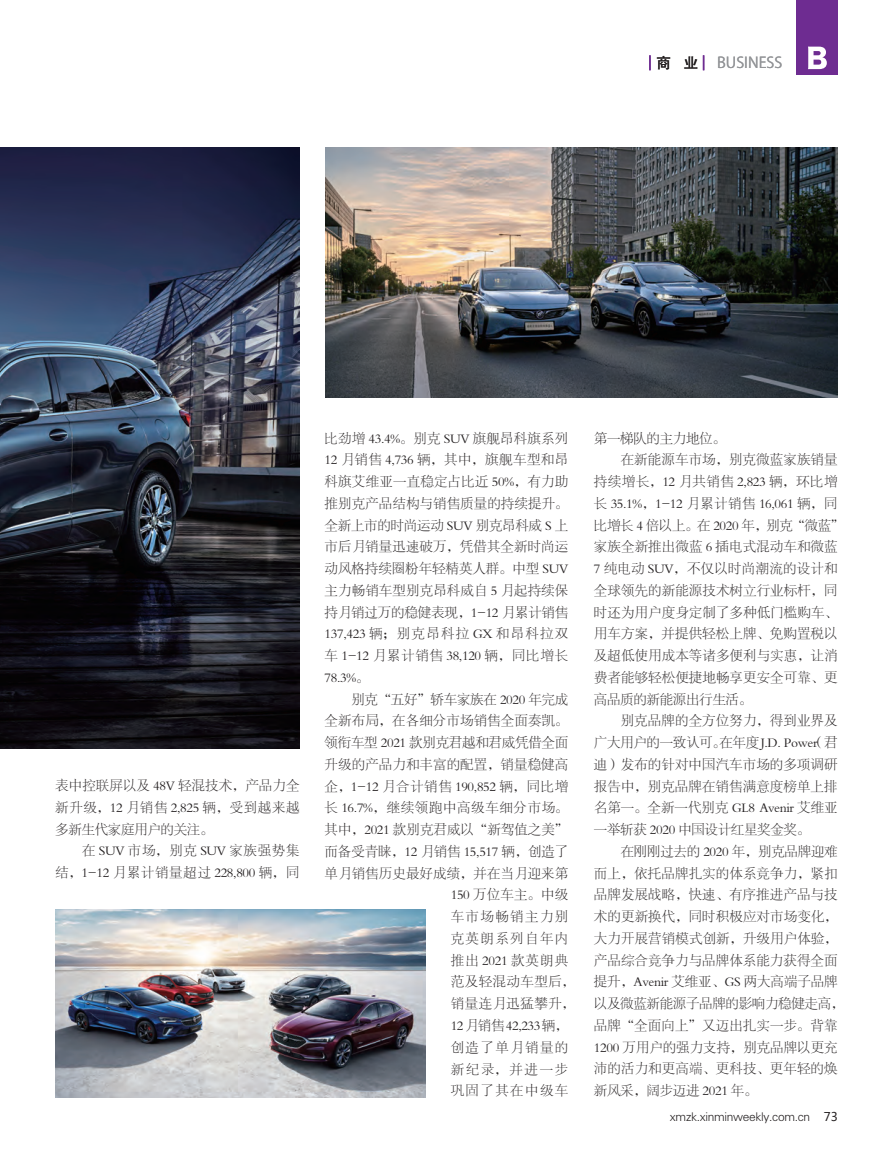
<style>
.page{position:relative;width:893px;height:1157px;background:#fff}
.page>*{position:absolute;margin:0;border:0;box-sizing:border-box;transform-origin:0 0}
.t1{font:15px "Koz Go Pro";color:#939598}
.t2{font:13.5px "FZSYJW GB1 0";letter-spacing:.005em;color:#231f20}
.t3{font:13.5px "FZSYJW GB1 0";letter-spacing:-.025em;color:#231f20}
.t4{font:13.5px "FZSYJW GB1 0";letter-spacing:-.02em;color:#231f20}
.t5{font:13.5px "FZSYJW GB1 0";letter-spacing:.045em;color:#231f20}
.t6{font:13.5px "FZSYJW GB1 0";letter-spacing:.05em;color:#231f20}
.t7{font:13.5px "FZSYJW GB1 0";letter-spacing:.035em;color:#231f20}
.t8{font:13.5px "FZSYJW GB1 0";letter-spacing:.1em;color:#231f20}
.t9{font:13.5px "FZSYJW GB1 0";letter-spacing:.06em;color:#231f20}
.t10{font:13.5px "FZSYJW GB1 0";letter-spacing:.09em;color:#231f20}
.t11{font:13.5px "FZSYJW GB1 0";letter-spacing:.04em;color:#231f20}
.t12{font:13.5px "FZSYJW GB1 0";letter-spacing:-.015em;color:#231f20}
.t13{font:13.5px "FZSYJW GB1 0";letter-spacing:-.03em;color:#231f20}
.t14{font:13.5px "FZSYJW GB1 0";letter-spacing:.085em;color:#231f20}
.t15{font:12px "FZXH1 JW GB1 0";letter-spacing:-.025em;color:#231f20}
.s1{font-family:"FZHTJW GB1 0";color:#231f20}
.s2{font-family:"Microsoft Ya Hei"}
</style>
<div class="page">
<svg style="left:649px;top:55px;width:2px;height:15px"></svg>
<svg style="left:703px;top:55px;width:1px;height:15px"></svg>
<div style="left:797px;top:0;width:41px;height:74px;background:#6e2c91"></div>
<svg style="left:808px;top:47px;width:19px;height:22px"></svg>
<img style="left:0;top:148px;width:300px;height:600px">
<img style="left:325px;top:148px;width:513px;height:249px">
<img style="left:55px;top:909px;width:370px;height:188px">
<p class="t1" style="left:656px;top:53px;width:128px"><span class="s1">商 业</span> BUSINESS</p>
<p class="t2" style="left:55px;top:778px;width:246px">表中控联屏以及 48V 轻混技术，产品力全</p>
<p class="t5" style="left:55px;top:800px;width:246px">新升级，12 月销售 2,825 辆，受到越来越</p>
<p class="t3" style="left:55px;top:822px;width:160px">多新生代家庭用户的关注。</p>
<p class="t6" style="left:82px;top:843px;width:219px">在 SUV 市场，别克 SUV 家族强势集</p>
<p class="t6" style="left:55px;top:865px;width:246px">结，1-12 月累计销量超过 228,800 辆，同</p>
<p class="t2" style="left:325px;top:431px;width:245px">比劲增 43.4%。别克 SUV 旗舰昂科旗系列</p>
<p class="t7" style="left:325px;top:452px;width:245px">12 月销售 4,736 辆，其中，旗舰车型和昂</p>
<p class="t2" style="left:325px;top:474px;width:245px">科旗艾维亚一直稳定占比近 50%，有力助</p>
<p class="t2" style="left:325px;top:496px;width:245px">推别克产品结构与销售质量的持续提升。</p>
<p class="t4" style="left:325px;top:518px;width:245px">全新上市的时尚运动 SUV 别克昂科威 S 上</p>
<p class="t2" style="left:325px;top:539px;width:245px">市后月销量迅速破万，凭借其全新时尚运</p>
<p class="t2" style="left:325px;top:561px;width:245px">动风格持续圈粉年轻精英人群。中型 SUV</p>
<p class="t2" style="left:325px;top:583px;width:245px">主力畅销车型别克昂科威自 5 月起持续保</p>
<p class="t12" style="left:325px;top:605px;width:245px">持月销过万的稳健表现，1-12 月累计销售</p>
<p class="t10" style="left:325px;top:626px;width:245px">137,423 辆；别克昂科拉 GX 和昂科拉双</p>
<p class="t9" style="left:325px;top:648px;width:245px">车 1-12 月累计销售 38,120 辆，同比增长</p>
<p class="t2" style="left:325px;top:670px;width:46px">78.3%。</p>
<p class="t4" style="left:351px;top:692px;width:218px">别克“五好”轿车家族在 2020 年完成</p>
<p class="t2" style="left:325px;top:713px;width:245px">全新布局，在各细分市场销售全面奏凯。</p>
<p class="t4" style="left:325px;top:735px;width:245px">领衔车型 2021 款别克君越和君威凭借全面</p>
<p class="t2" style="left:325px;top:757px;width:245px">升级的产品力和丰富的配置，销量稳健高</p>
<p class="t5" style="left:325px;top:779px;width:245px">企，1-12 月合计销售 190,852 辆，同比增</p>
<p class="t5" style="left:325px;top:800px;width:245px">长 16.7%，继续领跑中高级车细分市场。</p>
<p class="t2" style="left:325px;top:822px;width:245px">其中，2021 款别克君威以“新驾值之美”</p>
<p class="t2" style="left:325px;top:844px;width:245px">而备受青睐，12 月销售 15,517 辆，创造了</p>
<p class="t2" style="left:325px;top:866px;width:245px">单月销售历史最好成绩，并在当月迎来第</p>
<p class="t2" style="left:451px;top:887px;width:119px">150 万位车主。中级</p>
<p class="t8" style="left:451px;top:909px;width:119px">车市场畅销主力别</p>
<p class="t8" style="left:451px;top:931px;width:119px">克英朗系列自年内</p>
<p class="t14" style="left:451px;top:953px;width:119px">推出 2021 款英朗典</p>
<p class="t7" style="left:451px;top:974px;width:126px">范及轻混动车型后，</p>
<p class="t7" style="left:451px;top:996px;width:126px">销量连月迅猛攀升，</p>
<p class="t13" style="left:451px;top:1018px;width:119px">12月销售42,233辆，</p>
<p class="t8" style="left:451px;top:1040px;width:119px">创造了单月销量的</p>
<p class="t2" style="left:451px;top:1061px;width:119px">新纪录，并进一步</p>
<p class="t8" style="left:451px;top:1083px;width:119px">巩固了其在中级车</p>
<p class="t3" style="left:594px;top:431px;width:133px">第一梯队的主力地位。</p>
<p class="t2" style="left:621px;top:452px;width:218px">在新能源车市场，别克微蓝家族销量</p>
<p class="t11" style="left:594px;top:474px;width:245px">持续增长，12 月共销售 2,823 辆，环比增</p>
<p class="t3" style="left:594px;top:496px;width:245px">长 35.1%，1-12 月累计销售 16,061 辆，同</p>
<p class="t3" style="left:594px;top:518px;width:252px">比增长 4 倍以上。在 2020 年，别克“微蓝”</p>
<p class="t2" style="left:594px;top:539px;width:245px">家族全新推出微蓝 6 插电式混动车和微蓝</p>
<p class="t2" style="left:594px;top:561px;width:245px">7 纯电动 SUV，不仅以时尚潮流的设计和</p>
<p class="t2" style="left:594px;top:583px;width:245px">全球领先的新能源技术树立行业标杆，同</p>
<p class="t2" style="left:594px;top:605px;width:245px">时还为用户度身定制了多种低门槛购车、</p>
<p class="t2" style="left:594px;top:626px;width:245px">用车方案，并提供轻松上牌、免购置税以</p>
<p class="t2" style="left:594px;top:648px;width:245px">及超低使用成本等诸多便利与实惠，让消</p>
<p class="t2" style="left:594px;top:670px;width:245px">费者能够轻松便捷地畅享更安全可靠、更</p>
<p class="t3" style="left:594px;top:692px;width:160px">高品质的新能源出行生活。</p>
<p class="t2" style="left:621px;top:713px;width:218px">别克品牌的全方位努力，得到业界及</p>
<p class="t3" style="left:594px;top:735px;width:245px">广大用户的一致认可。在年度J.D. Power（君</p>
<p class="t2" style="left:594px;top:757px;width:245px">迪）发布的针对中国汽车市场的多项调研</p>
<p class="t2" style="left:594px;top:779px;width:245px">报告中，别克品牌在销售满意度榜单上排</p>
<p class="t2" style="left:594px;top:800px;width:245px">名第一。全新一代别克 GL8 Avenir 艾维亚</p>
<p class="t3" style="left:594px;top:822px;width:218px">一举斩获 2020 中国设计红星奖金奖。</p>
<p class="t4" style="left:621px;top:844px;width:218px">在刚刚过去的 2020 年，别克品牌迎难</p>
<p class="t2" style="left:594px;top:866px;width:245px">而上，依托品牌扎实的体系竞争力，紧扣</p>
<p class="t2" style="left:594px;top:887px;width:245px">品牌发展战略，快速、有序推进产品与技</p>
<p class="t2" style="left:594px;top:909px;width:245px">术的更新换代，同时积极应对市场变化，</p>
<p class="t2" style="left:594px;top:931px;width:245px">大力开展营销模式创新，升级用户体验，</p>
<p class="t2" style="left:594px;top:953px;width:245px">产品综合竞争力与品牌体系能力获得全面</p>
<p class="t2" style="left:594px;top:974px;width:245px">提升，Avenir 艾维亚、GS 两大高端子品牌</p>
<p class="t3" style="left:594px;top:996px;width:252px">以及微蓝新能源子品牌的影响力稳健走高，</p>
<p class="t2" style="left:594px;top:1018px;width:245px">品牌“全面向上”又迈出扎实一步。背靠</p>
<p class="t2" style="left:594px;top:1040px;width:245px">1200 万用户的强力支持，别克品牌以更充</p>
<p class="t2" style="left:594px;top:1061px;width:245px">沛的活力和更高端、更科技、更年轻的焕</p>
<p class="t3" style="left:594px;top:1083px;width:165px">新风采，阔步迈进 2021 年。</p>
<p class="t15" style="left:670px;top:1109px;width:169px">xmzk.xinminweekly.com.cn <span class="s2">73</span></p>
</div>
